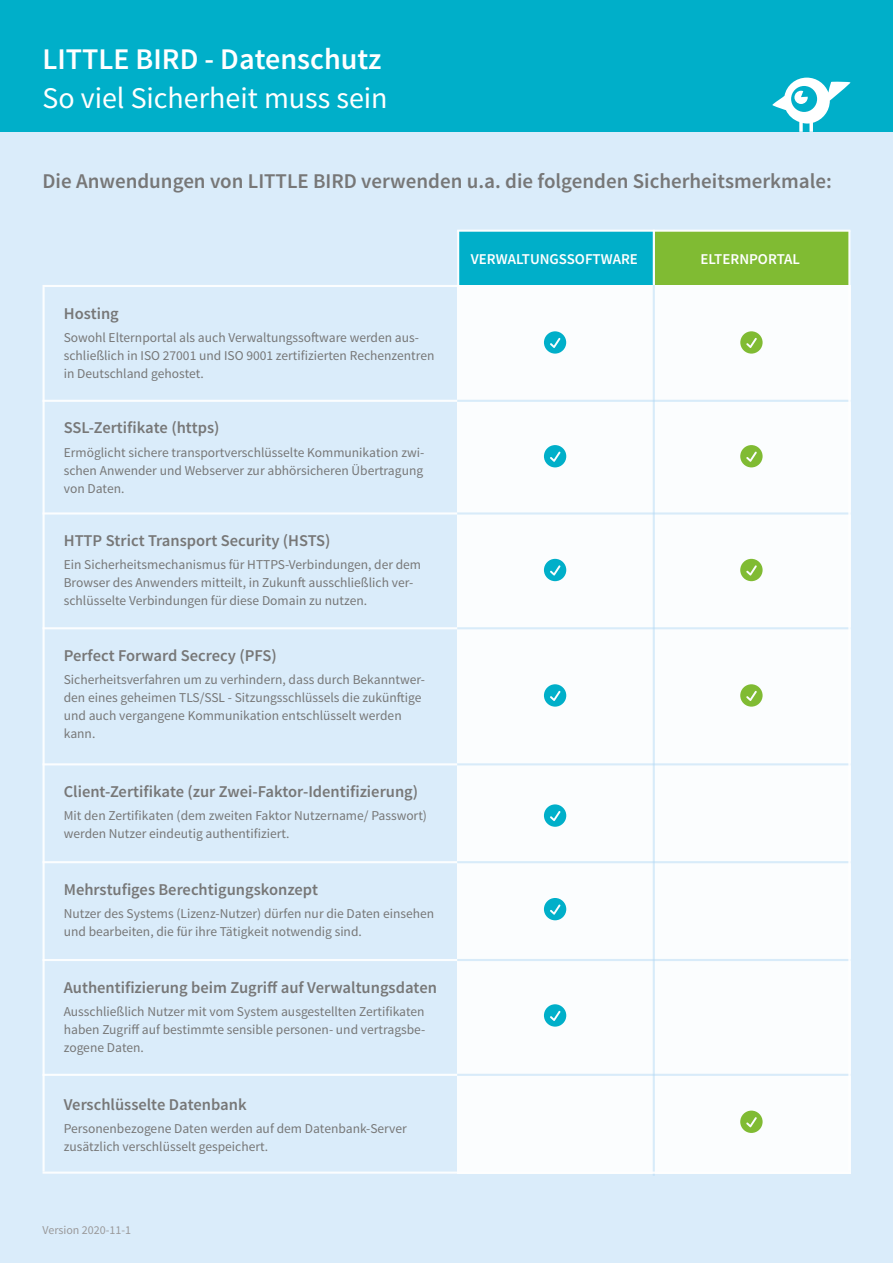
<style>
.page{position:relative;width:893px;height:1263px;background:#fff}
.page>*{position:absolute;margin:0;border:0;box-sizing:border-box;transform-origin:0 0}
.t1{font:30px "Source Sans Pro";color:#fff}
.t2{font:600 30px "Source Sans Pro";color:#fff}
.t3{font:600 21px "Source Sans Pro";color:#777}
.t4{font:600 16.5px "Source Sans Pro";color:#777}
.t5{font:600 15px "Source Sans Pro";color:#fff}
.t6{font:13.5px/18px "Source Sans Pro";color:#777}
.t7{font:12px "Source Sans Pro";color:#9a999a}
</style>
<div class="page">
<div style="left:0;top:130px;width:893px;height:1133px;background:#daecfa"></div>
<div style="left:459px;top:232px;width:194px;height:53px;background:#00afc9"></div>
<div style="left:0;top:0;width:893px;height:132px;background:#00afc9"></div>
<div style="left:457px;top:285px;width:393px;height:889px;background:#fff"></div>
<hr style="left:457px;top:400px;width:393px;height:2px;background:#b2d9f5">
<hr style="left:457px;top:861px;width:393px;height:2px;background:#b2d9f5">
<hr style="left:457px;top:627px;width:393px;height:2px;background:#b2d9f5">
<hr style="left:457px;top:512px;width:393px;height:2px;background:#b2d9f5">
<hr style="left:457px;top:1074px;width:393px;height:2px;background:#b2d9f5">
<hr style="left:457px;top:763px;width:393px;height:2px;background:#b2d9f5">
<hr style="left:457px;top:959px;width:393px;height:2px;background:#b2d9f5">
<hr style="left:653px;top:285px;width:2px;height:891px;background:#b2d9f5">
<hr style="left:43px;top:400px;width:414px;height:2px;background:#fff">
<hr style="left:43px;top:861px;width:414px;height:2px;background:#fff">
<hr style="left:43px;top:512px;width:414px;height:2px;background:#fff">
<hr style="left:43px;top:1171px;width:807px;height:3px;background:#fff">
<hr style="left:43px;top:627px;width:414px;height:2px;background:#fff">
<hr style="left:43px;top:959px;width:414px;height:2px;background:#fff">
<hr style="left:43px;top:1074px;width:414px;height:2px;background:#fff">
<hr style="left:43px;top:763px;width:414px;height:2px;background:#fff">
<hr style="left:43px;top:285px;width:416px;height:2px;background:#fff">
<hr style="left:43px;top:287px;width:2px;height:884px;background:#fff">
<svg style="left:544px;top:331px;width:22px;height:23px"></svg>
<svg style="left:544px;top:445px;width:22px;height:22px"></svg>
<svg style="left:544px;top:1004px;width:22px;height:23px"></svg>
<svg style="left:544px;top:684px;width:22px;height:23px"></svg>
<svg style="left:740px;top:331px;width:23px;height:23px"></svg>
<svg style="left:740px;top:445px;width:23px;height:22px"></svg>
<svg style="left:740px;top:1110px;width:23px;height:23px"></svg>
<svg style="left:740px;top:559px;width:23px;height:22px"></svg>
<svg style="left:544px;top:559px;width:22px;height:22px"></svg>
<div style="left:655px;top:232px;width:193px;height:53px;background:#80bb33"></div>
<hr style="left:457px;top:231px;width:2px;height:55px;background:#fff">
<hr style="left:653px;top:230px;width:2px;height:55px;background:#fff">
<hr style="left:848px;top:231px;width:2px;height:939px;background:#fff">
<hr style="left:457px;top:230px;width:393px;height:2px;background:#fff">
<svg style="left:740px;top:684px;width:23px;height:23px"></svg>
<svg style="left:544px;top:804px;width:22px;height:23px"></svg>
<svg style="left:544px;top:898px;width:22px;height:22px"></svg>
<svg style="left:772px;top:78px;width:79px;height:54px"></svg>
<h1 class="t2" style="left:43px;top:40px;width:341px">LITTLE BIRD - Datenschutz</h1>
<h1 class="t1" style="left:43px;top:80px;width:347px">So viel Sicherheit muss sein</h1>
<h2 class="t3" style="left:43px;top:168px;width:791px">Die Anwendungen von LITTLE BIRD verwenden u.a. die folgenden Sicherheitsmerkmale:</h2>
<p class="t4" style="left:64px;top:303px;width:57px">Hosting</p>
<p class="t6" style="left:64px;top:329px;width:372px">Sowohl Elternportal als auch Verwaltungssoftware werden aus&shy;schließlich in ISO 27001 und ISO 9001 zertifizierten Rechenzentren in Deutschland gehostet.</p>
<p class="t4" style="left:64px;top:417px;width:157px">SSL-Zertifikate (https)</p>
<p class="t6" style="left:64px;top:443px;width:362px;text-align:justify">Ermöglicht sichere transportverschlüsselte Kommunikation zwi&shy;schen Anwender und Webserver zur abhörsicheren Übertragung von Daten.</p>
<p class="t4" style="left:64px;top:530px;width:268px">HTTP Strict Transport Security (HSTS)</p>
<p class="t6" style="left:64px;top:556px;width:359px">Ein Sicherheitsmechanismus für HTTPS-Verbindungen, der dem<br>Browser des Anwenders mitteilt, in Zukunft ausschließlich ver&shy;schlüsselte Verbindungen für diese Domain zu nutzen.</p>
<p class="t4" style="left:64px;top:645px;width:214px">Perfect Forward Secrecy (PFS)</p>
<p class="t6" style="left:64px;top:671px;width:363px">Sicherheitsverfahren um zu verhindern, dass durch Bekanntwer&shy;den eines geheimen TLS/SSL - Sitzungsschlüssels die zukünftige und auch vergangene Kommunikation entschlüsselt werden kann.</p>
<p class="t4" style="left:64px;top:781px;width:356px">Client-Zertifikate (zur Zwei-Faktor-Identifizierung)</p>
<p class="t6" style="left:64px;top:807px;width:365px">Mit den Zertifikaten (dem zweiten Faktor Nutzername/ Passwort) werden Nutzer eindeutig authentifiziert.</p>
<p class="t4" style="left:64px;top:879px;width:256px">Mehrstufiges Berechtigungskonzept</p>
<p class="t6" style="left:64px;top:905px;width:372px">Nutzer des Systems (Lizenz-Nutzer) dürfen nur die Daten einsehen und bearbeiten, die für ihre Tätigkeit notwendig sind.</p>
<p class="t4" style="left:64px;top:977px;width:375px">Authentifizierung beim Zugriff auf Verwaltungsdaten</p>
<p class="t6" style="left:64px;top:1002px;width:363px;text-align:justify">Ausschließlich Nutzer mit vom System ausgestellten Zertifikaten haben Zugriff auf bestimmte sensible personen- und vertragsbe&shy;zogene Daten.</p>
<p class="t4" style="left:64px;top:1093px;width:184px">Verschlüsselte Datenbank</p>
<p class="t6" style="left:64px;top:1119px;width:344px">Personenbezogene Daten werden auf dem Datenbank-Server zusätzlich verschlüsselt gespeichert.</p>
<p class="t7" style="left:43px;top:1222px;width:90px">Version 2020-11-1</p>
<p class="t5" style="left:471px;top:250px;width:169px">VERWALTUNGSSOFTWARE</p>
<p class="t5" style="left:701px;top:250px;width:101px">ELTERNPORTAL</p>
</div>
